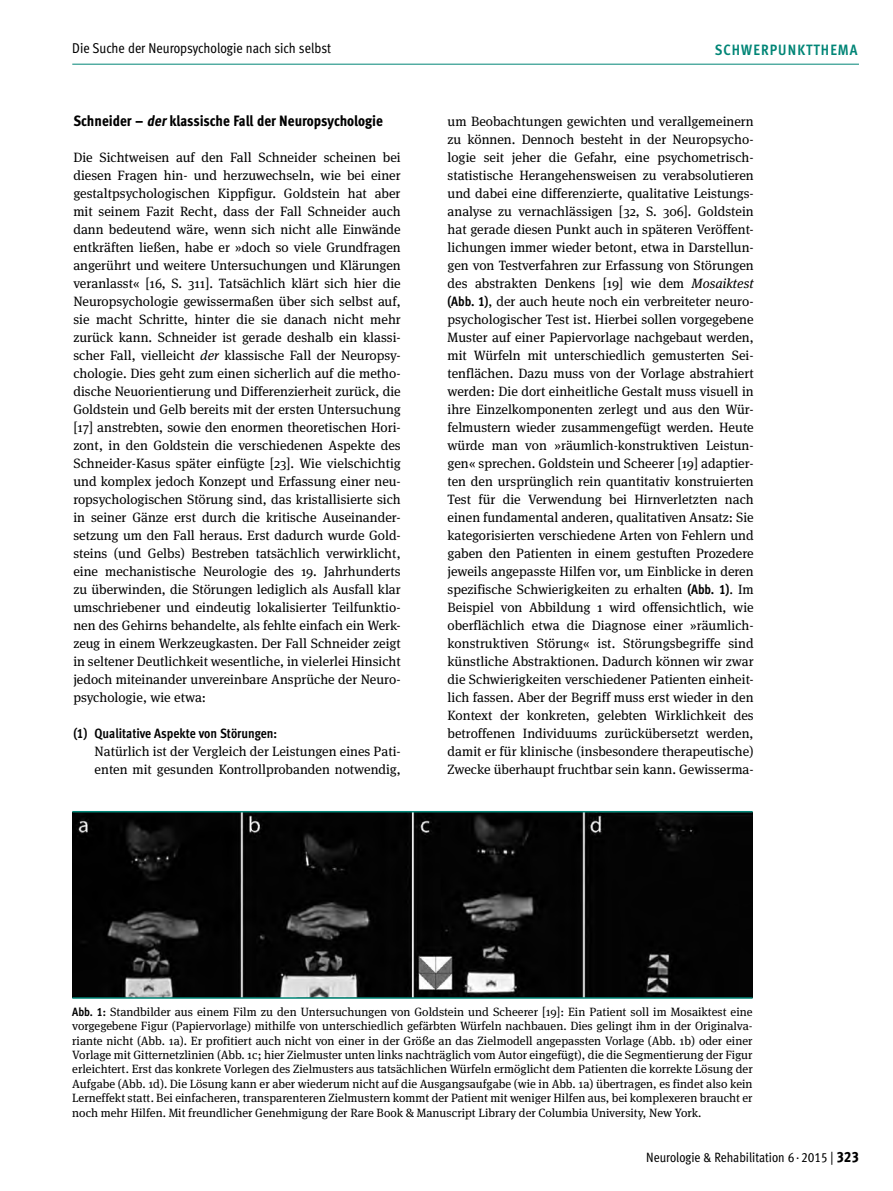
<style>
.page{position:relative;width:893px;height:1191px;background:#fff}
.page>*{position:absolute;margin:0;border:0;box-sizing:border-box;transform-origin:0 0}
.t1{font:15px "Meta Cond Extra Bold LF";color:#000}
.t2{font:700 15px "Meta Cond";letter-spacing:.075em;color:#008576}
.t3{font:14.25px "Meta Cond";color:#000}
.t4{font:13.5px/18px "Meta Serif Pro";color:#000;text-align:justify}
.t5{font:13.5px "Meta Cond Book LF";color:#000}
.t6{font:13.5px "Meta Cond Bold LF";color:#000}
.t7{font:12px/14.4px "Meta Serif Pro";color:#000;text-align:justify}
.s1{font-style:italic}
.s2{font-family:"Meta Cond Bold LF"}
.s3{font-family:"Meta Cond Extra Bold LF";font-size:15px}
</style>
<div class="page">
<img style="left:72px;top:812px;width:681px;height:185px">
<hr style="left:72px;top:997px;width:681px;height:1px;background:#008576">
<hr style="left:72px;top:811px;width:681px;height:1px;background:#008576">
<hr style="left:72px;top:64px;width:787px;height:1px;background:#008576">
<p class="t3" style="left:72px;top:40px;width:260px">Die Suche der Neuropsychologie nach sich selbst</p>
<p class="t2" style="left:715px;top:41px;width:144px">SCHWERPUNKTTHEMA</p>
<p class="t1" style="left:73px;top:112px;width:311px">Schneider – <span class="s1">der</span>klassische Fall der Neuropsychologie</p>
<p class="t4" style="left:73px;top:148px;width:329px">Die Sichtweisen auf den Fall Schneider scheinen bei diesen Fragen hin- und herzuwechseln, wie bei einer gestaltpsychologischen Kippfigur. Goldstein hat aber mit seinem Fazit Recht, dass der Fall Schneider auch dann bedeutend wäre, wenn sich nicht alle Einwände entkräften ließen, habe er »doch so viele Grundfragen angerührt und weitere Untersuchungen und Klärungen veranlasst« [16, S. 311]. Tatsächlich klärt sich hier die Neuropsychologie gewissermaßen über sich selbst auf, sie macht Schritte, hinter die sie danach nicht mehr zurück kann. Schneider ist gerade deshalb ein klassi&shy;scher Fall, vielleicht <span class="s1">der</span> klassische Fall der Neuropsy&shy;chologie. Dies geht zum einen sicherlich auf die metho&shy;dische Neuorientierung und Differenzierheit zurück, die Goldstein und Gelb bereits mit der ersten Untersuchung [17] anstrebten, sowie den enormen theoretischen Hori&shy;zont, in den Goldstein die verschiedenen Aspekte des Schneider-Kasus später einfügte [23]. Wie vielschichtig und komplex jedoch Konzept und Erfassung einer neu&shy;ropsychologischen Störung sind, das kristallisierte sich in seiner Gänze erst durch die kritische Auseinander&shy;setzung um den Fall heraus. Erst dadurch wurde Gold&shy;steins (und Gelbs) Bestreben tatsächlich verwirklicht, eine mechanistische Neurologie des 19. Jahrhunderts zu überwinden, die Störungen lediglich als Ausfall klar umschriebener und eindeutig lokalisierter Teilfunktio&shy;nen des Gehirns behandelte, als fehlte einfach ein Werk&shy;zeug in einem Werkzeugkasten. Der Fall Schneider zeigt in seltener Deutlichkeit wesentliche, in vielerlei Hinsicht jedoch miteinander unvereinbare Ansprüche der Neuro&shy;psychologie, wie etwa:</p>
<p class="t6" style="left:73px;top:725px;width:205px">(1) Qualitative Aspekte von Störungen:</p>
<p class="t4" style="left:95px;top:741px;width:308px">Natürlich ist der Vergleich der Leistungen eines Pati&shy;enten mit gesunden Kontrollprobanden notwendig,</p>
<p class="t4" style="left:448px;top:111px;width:308px">um Beobachtungen gewichten und verallgemeinern zu können. Dennoch besteht in der Neuropsycho&shy;logie seit jeher die Gefahr, eine psychometrisch&shy;statistische Herangehensweisen zu verabsolutieren und dabei eine differenzierte, qualitative Leistungs&shy;analyse zu vernachlässigen [32, S. 306]. Goldstein hat gerade diesen Punkt auch in späteren Veröffent&shy;lichungen immer wieder betont, etwa in Darstellun&shy;gen von Testverfahren zur Erfassung von Störungen des abstrakten Denkens [19] wie dem <span class="s1">Mosaiktest </span><span class="s2">(Abb. 1)</span>, der auch heute noch ein verbreiteter neuro&shy;psychologischer Test ist. Hierbei sollen vorgegebene Muster auf einer Papiervorlage nachgebaut werden, mit Würfeln mit unterschiedlich gemusterten Sei&shy;tenflächen. Dazu muss von der Vorlage abstrahiert werden: Die dort einheitliche Gestalt muss visuell in ihre Einzelkomponenten zerlegt und aus den Wür&shy;felmustern wieder zusammengefügt werden. Heute würde man von »räumlich-konstruktiven Leistun&shy;gen« sprechen. Goldstein und Scheerer [19] adaptier&shy;ten den ursprünglich rein quantitativ konstruierten Test für die Verwendung bei Hirnverletzten nach einen fundamental anderen, qualitativen Ansatz: Sie kategorisierten verschiedene Arten von Fehlern und gaben den Patienten in einem gestuften Prozedere jeweils angepasste Hilfen vor, um Einblicke in deren spezifische Schwierigkeiten zu erhalten <span class="s2">(Abb. 1)</span>. Im Beispiel von Abbildung 1 wird offensichtlich, wie oberflächlich etwa die Diagnose einer »räumlich&shy;konstruktiven Störung« ist. Störungsbegriffe sind künstliche Abstraktionen. Dadurch können wir zwar die Schwierigkeiten verschiedener Patienten einheit&shy;lich fassen. Aber der Begriff muss erst wieder in den Kontext der konkreten, gelebten Wirklichkeit des betroffenen Individuums zurückübersetzt werden, damit er für klinische (insbesondere therapeutische)<br>Zwecke überhaupt fruchtbar sein kann. Gewisserma-</p>
<p class="t7" style="left:72px;top:1003px;width:682px"><span class="s2">Abb. 1:</span> Standbilder aus einem Film zu den Untersuchungen von Goldstein und Scheerer [19]: Ein Patient soll im Mosaiktest eine vorgegebene Figur (Papiervorlage) mithilfe von unterschiedlich gefärbten Würfeln nachbauen. Dies gelingt ihm in der Originalva&shy;riante nicht (Abb. 1a). Er profitiert auch nicht von einer in der Größe an das Zielmodell angepassten Vorlage (Abb. 1b) oder einer Vorlage mit Gitternetzlinien (Abb. 1c; hier Zielmuster unten links nachträglich vom Autor eingefügt), die die Segmentierung der Figur erleichtert. Erst das konkrete Vorlegen des Zielmusters aus tatsächlichen Würfeln ermöglicht dem Patienten die korrekte Lösung der Aufgabe (Abb. 1d). Die Lösung kann er aber wiederum nicht auf die Ausgangsaufgabe (wie in Abb. 1a) übertragen, es findet also kein Lerneffekt statt. Bei einfacheren, transparenteren Zielmustern kommt der Patient mit weniger Hilfen aus, bei komplexeren braucht er noch mehr Hilfen. Mit freundlicher Genehmigung der Rare Book &amp; Manuscript Library der Columbia University, New York.</p>
<p class="t5" style="left:646px;top:1149px;width:214px">Neurologie &amp; Rehabilitation 6·2015 | <span class="s3">323</span></p>
</div>
